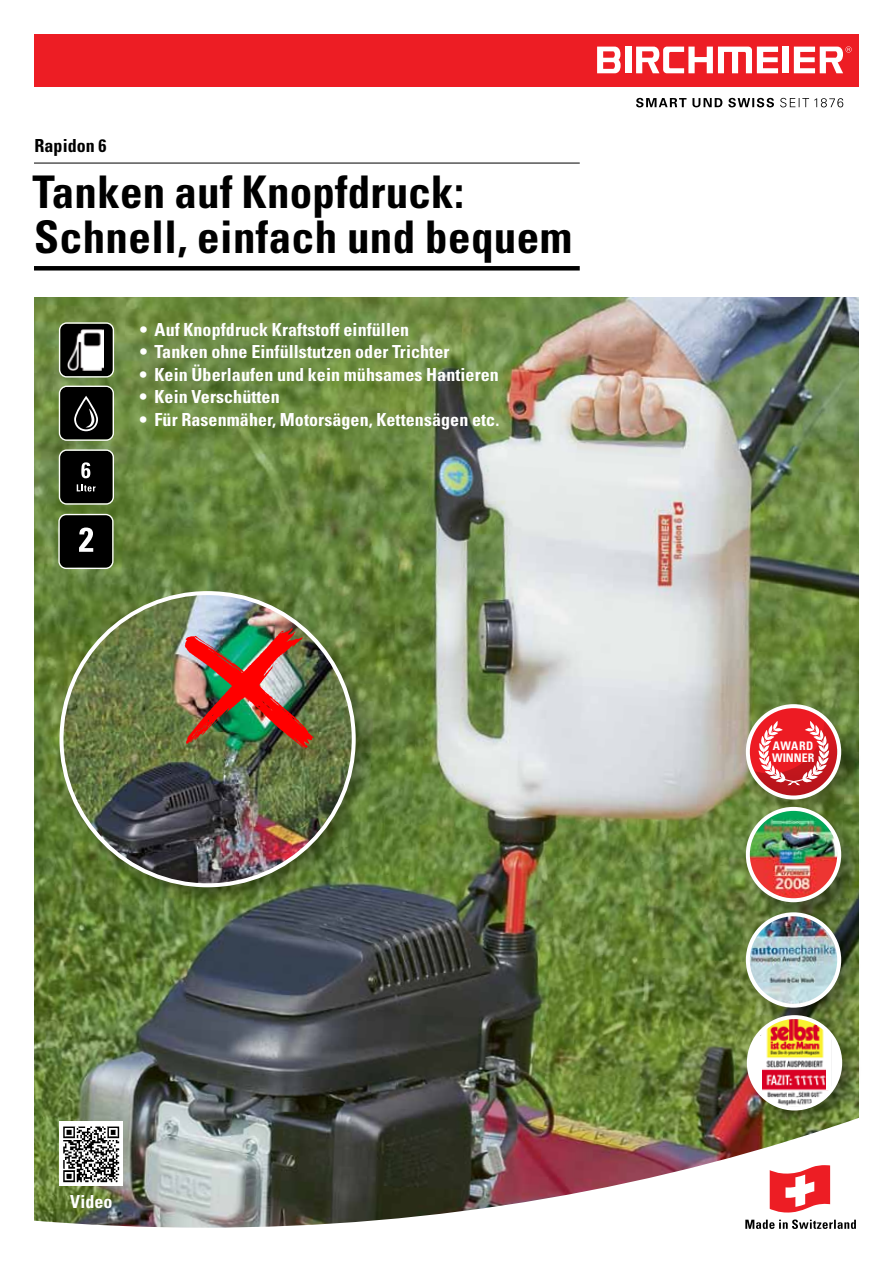
<style>
.page{position:relative;width:893px;height:1263px;background:#fff}
.page>*{position:absolute;margin:0;border:0;box-sizing:border-box;transform-origin:0 0}
.t1{font:700 condensed 45px/45px "Univers LT Std";letter-spacing:.01em;color:#000}
.t2{font:700 condensed 18px "Univers LT Std";letter-spacing:.005em;color:#fff}
.t3{font:700 condensed 18px "Univers LT Std";letter-spacing:.005em;color:#000}
.t4{font:700 condensed 11.85px/12.8px "Univers LT Std";color:#fff}
</style>
<div class="page">
<img style="left:34px;top:298px;width:825px;height:817px">
<div style="left:34px;top:34px;width:825px;height:52px;background:#ed1d24"></div>
<div style="left:783px;top:47px;width:6px;height:26px;background:#fff"></div>
<div style="left:625px;top:47px;width:6px;height:26px;background:#fff"></div>
<svg style="left:636px;top:47px;width:142px;height:26px"></svg>
<svg style="left:597px;top:47px;width:24px;height:26px"></svg>
<svg style="left:794px;top:46px;width:58px;height:27px"></svg>
<svg style="left:636px;top:98px;width:207px;height:9px"></svg>
<img style="left:34px;top:1115px;width:797px;height:113px">
<svg style="left:745px;top:1219px;width:111px;height:10px"></svg>
<svg style="left:770px;top:1165px;width:60px;height:48px"></svg>
<div style="left:55px;top:586px;width:321px;height:321px;background:#000;opacity:.35"></div>
<img style="left:62px;top:593px;width:292px;height:292px;border-radius:146px">
<img style="left:177px;top:626px;width:143px;height:128px">
<svg style="left:59px;top:322px;width:55px;height:56px;background:#383a34"></svg>
<img style="left:68px;top:329px;width:35px;height:42px">
<svg style="left:58px;top:514px;width:56px;height:55px;background:#292b28"></svg>
<svg style="left:59px;top:386px;width:55px;height:55px;background:#282927"></svg>
<svg style="left:59px;top:449px;width:55px;height:56px;background:#262724"></svg>
<div style="left:741px;top:699px;width:120px;height:121px;background:#000;opacity:.35"></div>
<div style="left:746px;top:704px;width:95px;height:95px;border:4px solid #fff;border-radius:50%"></div>
<svg style="left:748px;top:707px;width:90px;height:90px"></svg>
<div style="left:741px;top:802px;width:120px;height:120px;background:#000;opacity:.35"></div>
<img style="left:748px;top:810px;width:90px;height:89px">
<div style="left:746px;top:807px;width:95px;height:95px;border:4px solid #fff;border-radius:50%"></div>
<div style="left:741px;top:907px;width:120px;height:121px;background:#000;opacity:.35"></div>
<img style="left:748px;top:914px;width:91px;height:92px;border-radius:46px">
<div style="left:746px;top:912px;width:95px;height:96px;border:4px solid #fff;border-radius:50%"></div>
<div style="left:742px;top:1010px;width:120px;height:120px;background:#000;opacity:.35"></div>
<img style="left:749px;top:1017px;width:91px;height:91px;border-radius:46px">
<div style="left:747px;top:1015px;width:95px;height:95px;border:4px solid #fff;border-radius:50%"></div>
<hr style="left:757px;top:1036px;width:4px;height:54px;background:#fff">
<div style="left:826px;top:1035px;width:5px;height:54px;background:#fff"></div>
<img style="left:60px;top:1121px;width:63px;height:65px">
<hr style="left:34px;top:163px;width:546px;height:1px;background:#000">
<div style="left:34px;top:266px;width:546px;height:5px;background:#000"></div>
<p class="t3" style="left:34px;top:135px;width:74px">Rapidon 6</p>
<h1 class="t1" style="left:33px;top:170px;width:541px">Tanken auf Knopfdruck:<br>Schnell, einfach und bequem</h1>
<p class="t2" style="left:140px;top:318px;width:271px">• Auf Knopfdruck Kraftstoff einfüllen</p>
<p class="t2" style="left:140px;top:341px;width:311px">• Tanken ohne Einfüllstutzen oder Trichter</p>
<p class="t2" style="left:140px;top:363px;width:361px">• Kein Überlaufen und kein mühsames Hantieren</p>
<p class="t2" style="left:140px;top:386px;width:142px">• Kein Verschütten</p>
<p class="t2" style="left:140px;top:408px;width:361px">• Für Rasenmäher, Motorsägen, Kettensägen etc.</p>
<p class="t2" style="left:70px;top:1190px;width:44px">Video</p>
<p class="t4" style="left:772px;top:739px;width:44px">AWARD<br>WINNER</p>
</div>
